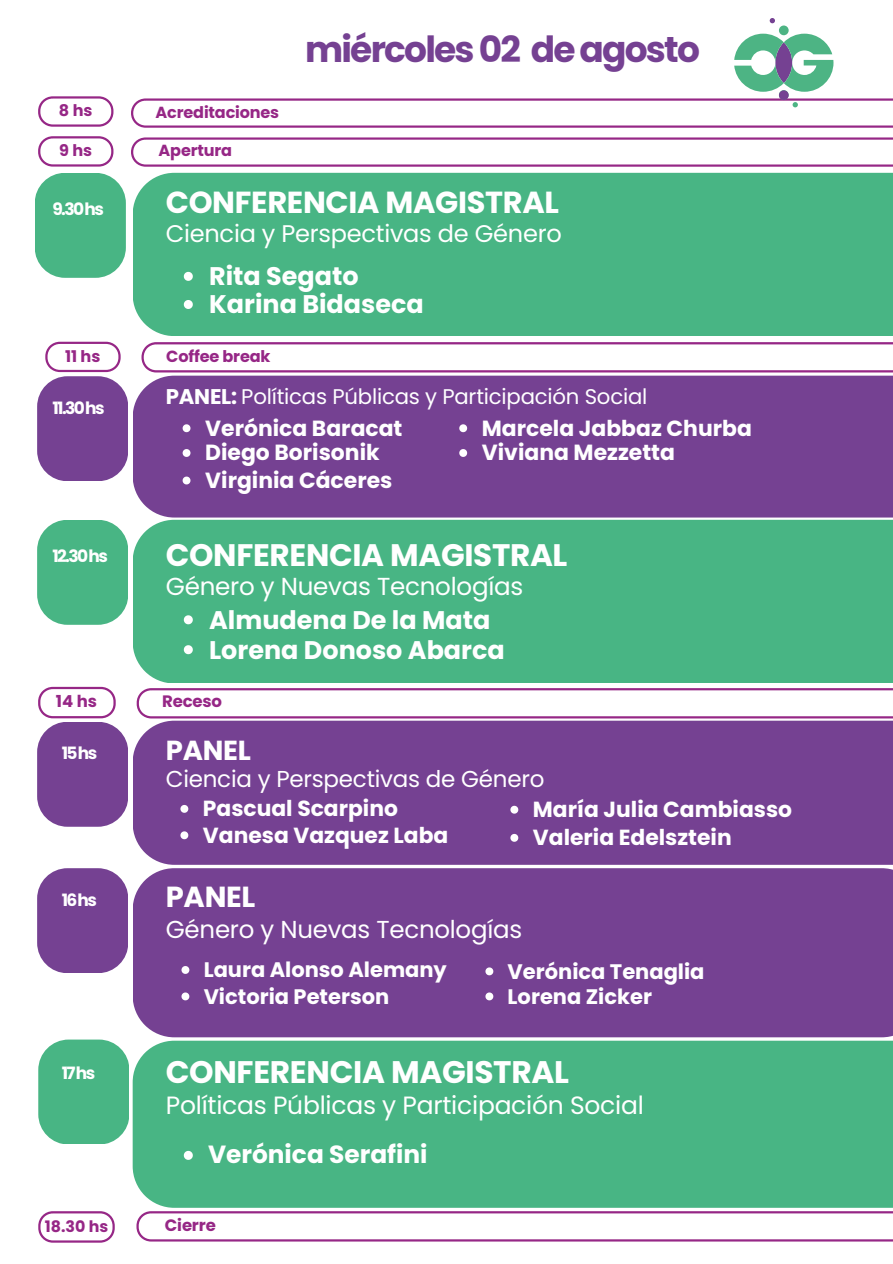
<style>
.page{position:relative;width:893px;height:1264px;background:#fff}
.page>*{position:absolute;margin:0;border:0;box-sizing:border-box;transform-origin:0 0}
.t1{font:700 36px "Poppins";letter-spacing:-.05em;color:#754192}
.t2{font:700 31.2px "Poppins";letter-spacing:-.01em;color:#fff}
.t3{font:700 31.05px "Poppins";letter-spacing:-.01em;color:#fff}
.t4{font:700 30.45px "Poppins";letter-spacing:-.01em;color:#fff}
.t5{font:700 28.95px "Poppins";letter-spacing:-.01em;color:#fff}
.t6{font:700 27.45px "Poppins";letter-spacing:-.01em;color:#fff}
.t7{font:700 25.5px "Poppins";color:#fff}
.t8{font:25.05px "Poppins";letter-spacing:-.01em;color:#fff}
.t9{font:700 24.9px "Poppins";color:#fff}
.t10{font:24.6px "Poppins";letter-spacing:-.01em;color:#fff}
.t11{font:24.45px "Poppins";letter-spacing:-.01em;color:#fff}
.t12{font:24px "Poppins";letter-spacing:-.01em;color:#fff}
.t13{font:22.95px "Poppins";letter-spacing:-.01em;color:#fff}
.t14{font:700 21.9px "Poppins";color:#fff}
.t15{font:700 21.75px "Poppins";color:#fff}
.t16{font:21.15px "Poppins";letter-spacing:-.01em;color:#fff}
.t17{font:700 21px "Poppins";color:#fff}
.t18{font:700 16.95px "Poppins";letter-spacing:-.095em;color:#fff}
.t19{font:700 16.5px "Poppins";letter-spacing:-.01em;color:#962786}
.t20{font:700 16.05px "Poppins";letter-spacing:-.01em;color:#962786}
.t21{font:700 15.75px "Poppins";color:#962786}
.s1{font-weight:700}
</style>
<div class="page">
<div style="left:35px;top:173px;width:90px;height:104px;background:#48b584;border-radius:30px"></div>
<div style="left:38px;top:1039px;width:91px;height:105px;background:#48b584;border-radius:30px"></div>
<div style="left:133px;top:173px;width:759px;height:163px;background:#48b584"></div>
<svg style="left:184px;top:272px;width:9px;height:9px"></svg>
<svg style="left:184px;top:300px;width:9px;height:9px"></svg>
<div style="left:133px;top:375px;width:759px;height:142px;background:#754192"></div>
<div style="left:37px;top:376px;width:91px;height:105px;background:#754192;border-radius:30px"></div>
<svg style="left:459px;top:424px;width:8px;height:8px"></svg>
<div style="left:133px;top:520px;width:759px;height:163px;background:#48b584"></div>
<div style="left:37px;top:520px;width:91px;height:104px;background:#48b584;border-radius:30px"></div>
<svg style="left:184px;top:615px;width:9px;height:9px"></svg>
<svg style="left:184px;top:645px;width:9px;height:9px"></svg>
<div style="left:133px;top:720px;width:759px;height:144px;background:#754192"></div>
<div style="left:37px;top:721px;width:91px;height:105px;background:#754192;border-radius:30px"></div>
<svg style="left:180px;top:805px;width:8px;height:7px"></svg>
<svg style="left:180px;top:831px;width:8px;height:8px"></svg>
<svg style="left:510px;top:805px;width:8px;height:8px"></svg>
<svg style="left:510px;top:834px;width:8px;height:7px"></svg>
<div style="left:133px;top:868px;width:759px;height:169px;background:#754192"></div>
<div style="left:37px;top:868px;width:91px;height:104px;background:#754192;border-radius:30px"></div>
<svg style="left:181px;top:966px;width:8px;height:7px"></svg>
<svg style="left:181px;top:992px;width:8px;height:8px"></svg>
<svg style="left:485px;top:967px;width:8px;height:8px"></svg>
<svg style="left:485px;top:992px;width:8px;height:8px"></svg>
<div style="left:133px;top:1040px;width:759px;height:167px;background:#48b584"></div>
<svg style="left:184px;top:1150px;width:9px;height:9px"></svg>
<svg style="left:183px;top:424px;width:7px;height:8px"></svg>
<svg style="left:459px;top:449px;width:8px;height:8px"></svg>
<svg style="left:183px;top:449px;width:7px;height:8px"></svg>
<svg style="left:183px;top:476px;width:7px;height:8px"></svg>
<svg style="left:131px;top:137px;width:761px;height:30px"></svg>
<svg style="left:38px;top:136px;width:75px;height:31px"></svg>
<svg style="left:38px;top:96px;width:75px;height:31px"></svg>
<svg style="left:141px;top:342px;width:751px;height:30px"></svg>
<svg style="left:45px;top:342px;width:76px;height:30px"></svg>
<svg style="left:137px;top:688px;width:755px;height:30px"></svg>
<svg style="left:38px;top:687px;width:78px;height:31px"></svg>
<svg style="left:136px;top:1211px;width:756px;height:30px"></svg>
<svg style="left:38px;top:1211px;width:77px;height:31px"></svg>
<svg style="left:734px;top:34px;width:99px;height:58px"></svg>
<div style="left:778px;top:26px;width:10px;height:9px;background:#4db484;border-radius:50%"></div>
<svg style="left:769px;top:18px;width:6px;height:5px"></svg>
<svg style="left:131px;top:98px;width:761px;height:30px"></svg>
<div style="left:778px;top:90px;width:10px;height:10px;background:#754192;border-radius:50%"></div>
<p class="t20" style="left:59px;top:99px;width:35px">8hs</p>
<p class="t20" style="left:156px;top:101px;width:125px">Acreditaciones</p>
<p class="t20" style="left:59px;top:139px;width:35px">9hs</p>
<p class="t20" style="left:159px;top:139px;width:75px">Apertura</p>
<p class="t1" style="left:305px;top:24px;width:396px">miércoles 02 de agosto</p>
<p class="t18" style="left:52px;top:197px;width:53px">9.30hs</p>
<p class="t4" style="left:166px;top:181px;width:394px">CONFERENCIA MAGISTRAL</p>
<p class="t12" style="left:166px;top:216px;width:397px">Ciencia y Perspectivas de Género</p>
<p class="t7" style="left:209px;top:258px;width:151px">Rita Segato</p>
<p class="t7" style="left:209px;top:287px;width:216px">Karina Bidaseca</p>
<p class="t20" style="left:65px;top:344px;width:37px">11 hs</p>
<p class="t20" style="left:166px;top:345px;width:106px">Coffee break</p>
<p class="t18" style="left:52px;top:396px;width:54px">11.30hs</p>
<p class="t16" style="left:166px;top:382px;width:483px"><span class="s1">PANEL:</span> Políticas Públicas y Participación Social</p>
<p class="t14" style="left:482px;top:412px;width:271px">Marcela Jabbaz Churba</p>
<p class="t14" style="left:205px;top:412px;width:199px">Verónica Baracat</p>
<p class="t14" style="left:205px;top:437px;width:176px">Diego Borisonik</p>
<p class="t14" style="left:482px;top:437px;width:195px">Viviana Mezzetta</p>
<p class="t14" style="left:205px;top:465px;width:189px">Virginia Cáceres</p>
<p class="t18" style="left:52px;top:544px;width:57px">12.30hs</p>
<p class="t3" style="left:166px;top:533px;width:403px">CONFERENCIA MAGISTRAL</p>
<p class="t10" style="left:166px;top:569px;width:359px">Género y Nuevas Tecnologías</p>
<p class="t7" style="left:209px;top:602px;width:283px">Almudena De la Mata</p>
<p class="t7" style="left:209px;top:632px;width:297px">Lorena Donoso Abarca</p>
<p class="t19" style="left:56px;top:689px;width:43px">14 hs</p>
<p class="t19" style="left:162px;top:690px;width:61px">Receso</p>
<p class="t18" style="left:62px;top:741px;width:37px">15hs</p>
<p class="t6" style="left:166px;top:731px;width:86px">PANEL</p>
<p class="t13" style="left:166px;top:762px;width:380px">Ciencia y Perspectivas de Género</p>
<p class="t15" style="left:203px;top:793px;width:196px">Pascual Scarpino</p>
<p class="t15" style="left:203px;top:819px;width:247px">Vanesa Vazquez Laba</p>
<p class="t15" style="left:533px;top:794px;width:261px">María Julia Cambiasso</p>
<p class="t15" style="left:533px;top:822px;width:200px">Valeria Edelsztein</p>
<p class="t18" style="left:62px;top:888px;width:37px">16hs</p>
<p class="t5" style="left:166px;top:877px;width:91px">PANEL</p>
<p class="t11" style="left:166px;top:912px;width:358px">Género y Nuevas Tecnologías</p>
<p class="t17" style="left:204px;top:955px;width:245px">Laura Alonso Alemany</p>
<p class="t17" style="left:204px;top:981px;width:187px">Victoria Peterson</p>
<p class="t17" style="left:507px;top:956px;width:198px">Verónica Tenaglia</p>
<p class="t17" style="left:507px;top:981px;width:146px">Lorena Zicker</p>
<p class="t18" style="left:62px;top:1060px;width:35px">17hs</p>
<p class="t2" style="left:166px;top:1050px;width:404px">CONFERENCIA MAGISTRAL</p>
<p class="t8" style="left:166px;top:1087px;width:479px">Políticas Públicas y Participación Social</p>
<p class="t9" style="left:208px;top:1137px;width:221px">Verónica Serafini</p>
<p class="t21" style="left:45px;top:1215px;width:65px">18.30 hs</p>
<p class="t19" style="left:165px;top:1213px;width:52px">Cierre</p>
</div>
